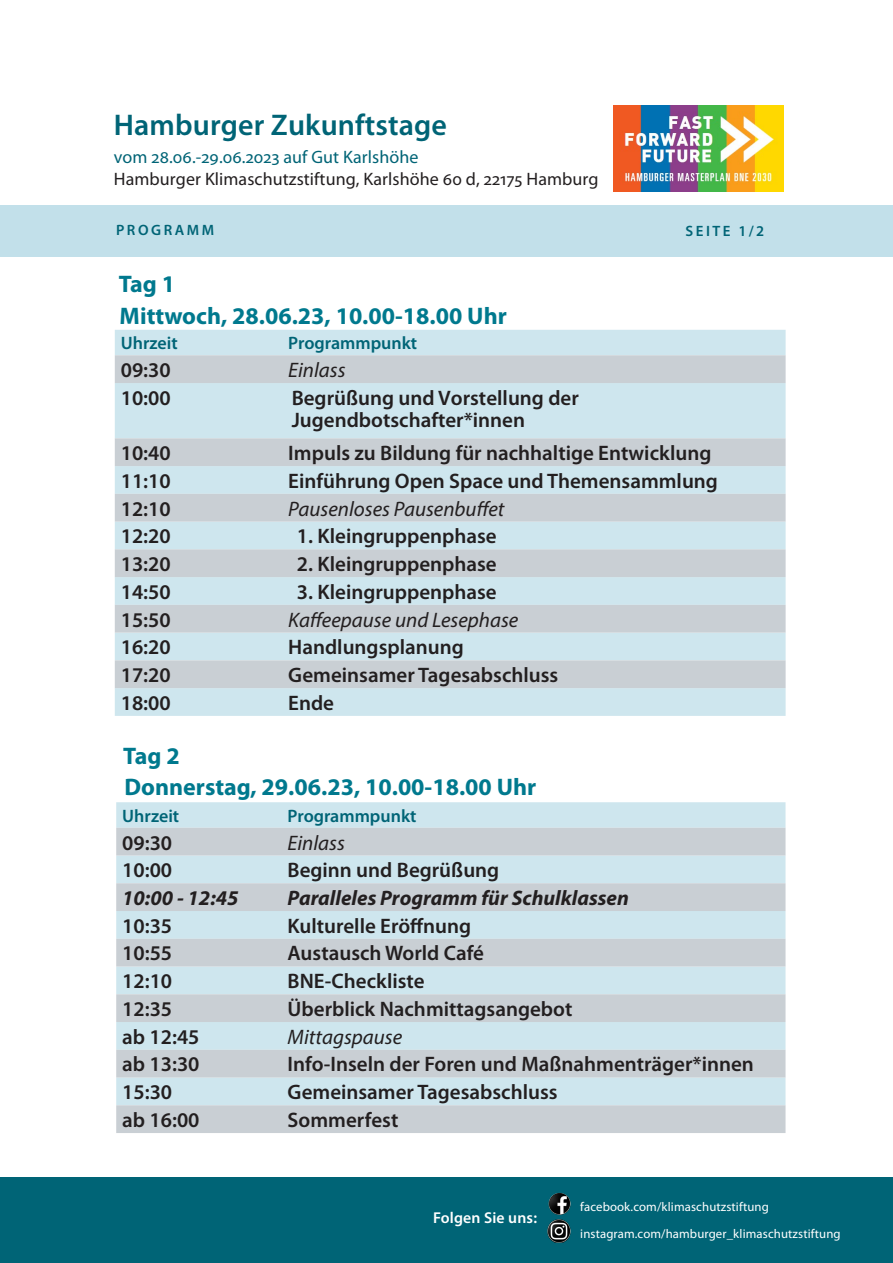
<style>
.page{position:relative;width:893px;height:1263px;background:#fff}
.page>*{position:absolute;margin:0;border:0;box-sizing:border-box;transform-origin:0 0}
._2_1_PM_Lauftext{font:600 30px "Myriad Pro";letter-spacing:.005em;color:#006476}
._2_1_PM_Lauftext-2{font:700 24px "Myriad Pro";color:#00798e}
.t1{font:600 21px/22.5px "Myriad Pro";color:#231f20}
.t2{font:italic 21px "Myriad Pro";color:#231f20}
.t3{font:italic 700 21px "Myriad Pro";color:#231f20}
._2_1_PM_Lauftext-3{font:18px/21.6px "Myriad Pro";letter-spacing:.005em;color:#231f20}
.t4{font:600 18px "Myriad Pro";color:#006476}
._8_PM_Subline{font:600 15.75px "Myriad Pro";letter-spacing:.01em;color:#fff}
._6_Rubrikkopf{font:600 15px "Myriad Pro";letter-spacing:.17em;color:#006476}
._2_1_PM_Lauftext-4{font:12.75px "Myriad Pro";letter-spacing:.01em;color:#fff}
.s1{color:#006476}
</style>
<div class="page">
<div style="left:0;top:1178px;width:893px;height:85px;background:#006476"></div>
<div style="left:115px;top:330px;width:671px;height:386px;background:#cee6ee"></div>
<svg style="left:115px;top:355px;width:671px;height:333px;background:#cbdae1"></svg>
<div style="left:0;top:205px;width:893px;height:51px;background:#c2e0ea"></div>
<img style="left:549px;top:1193px;width:22px;height:22px;border-radius:11px">
<img style="left:547px;top:1219px;width:24px;height:24px">
<div style="left:116px;top:802px;width:669px;height:26px;background:#cee6ee"></div>
<svg style="left:116px;top:828px;width:669px;height:305px;background:#cbd9df"></svg>
<img style="left:614px;top:106px;width:169px;height:85px">
<p class="_2_1_PM_Lauftext" style="left:114px;top:106px;width:335px">Hamburger Zukunftstage</p>
<p class="_2_1_PM_Lauftext-3" style="left:114px;top:146px;width:486px"><span class="s1">vom 28.06.-29.06.2023 auf Gut Karlshöhe<br></span>Hamburger Klimaschutzstiftung, Karlshöhe 60 d, 22175 Hamburg</p>
<p class="_6_Rubrikkopf" style="left:116px;top:220px;width:100px">PROGRAMM</p>
<p class="_6_Rubrikkopf" style="left:685px;top:221px;width:80px">SEITE 1/2</p>
<p class="_2_1_PM_Lauftext-2" style="left:119px;top:269px;width:58px">Tag 1</p>
<p class="_2_1_PM_Lauftext-2" style="left:120px;top:300px;width:389px">Mittwoch, 28.06.23, 10.00-18.00 Uhr</p>
<p class="t4" style="left:121px;top:332px;width:59px">Uhrzeit</p>
<p class="t4" style="left:288px;top:332px;width:130px">Programmpunkt</p>
<p class="t1" style="left:121px;top:358px;width:51px">09:30</p>
<p class="t2" style="left:288px;top:357px;width:59px">Einlass</p>
<p class="t1" style="left:121px;top:386px;width:51px">10:00</p>
<p class="t1" style="left:292px;top:386px;width:289px">Begrüßung und Vorstellung der<br>Jugendbotschafter*innen</p>
<p class="t1" style="left:121px;top:441px;width:51px">10:40</p>
<p class="t1" style="left:288px;top:441px;width:425px">Impuls zu Bildung für nachhaltige Entwicklung</p>
<p class="t1" style="left:121px;top:469px;width:51px">11:10</p>
<p class="t1" style="left:288px;top:469px;width:431px">Einführung Open Space und Themensammlung</p>
<p class="t1" style="left:121px;top:497px;width:51px">12:10</p>
<p class="t2" style="left:288px;top:495px;width:218px">Pausenloses Pausenbuffet</p>
<p class="t1" style="left:121px;top:524px;width:51px">12:20</p>
<p class="t1" style="left:297px;top:524px;width:201px">1. Kleingruppenphase</p>
<p class="t1" style="left:121px;top:552px;width:51px">13:20</p>
<p class="t1" style="left:297px;top:552px;width:201px">2. Kleingruppenphase</p>
<p class="t1" style="left:121px;top:580px;width:51px">14:50</p>
<p class="t1" style="left:297px;top:580px;width:201px">3. Kleingruppenphase</p>
<p class="t1" style="left:121px;top:608px;width:51px">15:50</p>
<p class="t2" style="left:288px;top:606px;width:232px">Kaffeepause und Lesephase</p>
<p class="t1" style="left:121px;top:635px;width:51px">16:20</p>
<p class="t1" style="left:288px;top:635px;width:177px">Handlungsplanung</p>
<p class="t1" style="left:121px;top:663px;width:51px">17:20</p>
<p class="t1" style="left:288px;top:663px;width:271px">Gemeinsamer Tagesabschluss</p>
<p class="t1" style="left:121px;top:691px;width:51px">18:00</p>
<p class="t1" style="left:288px;top:691px;width:47px">Ende</p>
<p class="_2_1_PM_Lauftext-2" style="left:123px;top:740px;width:58px">Tag 2</p>
<p class="_2_1_PM_Lauftext-2" style="left:125px;top:772px;width:413px">Donnerstag, 29.06.23, 10.00-18.00 Uhr</p>
<p class="t4" style="left:122px;top:804px;width:59px">Uhrzeit</p>
<p class="t4" style="left:288px;top:804px;width:130px">Programmpunkt</p>
<p class="t1" style="left:122px;top:831px;width:51px">09:30</p>
<p class="t2" style="left:288px;top:829px;width:59px">Einlass</p>
<p class="t1" style="left:122px;top:858px;width:51px">10:00</p>
<p class="t1" style="left:288px;top:858px;width:213px">Beginn und Begrüßung</p>
<p class="t3" style="left:122px;top:884px;width:118px">10:00 - 12:45</p>
<p class="t3" style="left:288px;top:884px;width:343px">Paralleles Programm für Schulklassen</p>
<p class="t1" style="left:122px;top:914px;width:51px">10:35</p>
<p class="t1" style="left:288px;top:914px;width:185px">Kulturelle Eröffnung</p>
<p class="t1" style="left:122px;top:942px;width:51px">10:55</p>
<p class="t1" style="left:288px;top:942px;width:198px">Austausch World Café</p>
<p class="t1" style="left:122px;top:969px;width:51px">12:10</p>
<p class="t1" style="left:288px;top:969px;width:139px">BNE-Checkliste</p>
<p class="t1" style="left:122px;top:997px;width:51px">12:35</p>
<p class="t1" style="left:288px;top:997px;width:286px">Überblick Nachmittagsangebot</p>
<p class="t1" style="left:122px;top:1025px;width:79px">ab 12:45</p>
<p class="t2" style="left:288px;top:1024px;width:116px">Mittagspause</p>
<p class="t1" style="left:122px;top:1053px;width:79px">ab 13:30</p>
<p class="t1" style="left:288px;top:1053px;width:468px">Info-Inseln der Foren und Maßnahmenträger*innen</p>
<p class="t1" style="left:122px;top:1080px;width:51px">15:30</p>
<p class="t1" style="left:288px;top:1080px;width:271px">Gemeinsamer Tagesabschluss</p>
<p class="t1" style="left:122px;top:1108px;width:79px">ab 16:00</p>
<p class="t1" style="left:288px;top:1108px;width:112px">Sommerfest</p>
<p class="_8_PM_Subline" style="left:433px;top:1208px;width:105px">Folgen Sie uns:</p>
<p class="_2_1_PM_Lauftext-4" style="left:580px;top:1198px;width:190px">facebook.com/klimaschutzstiftung</p>
<p class="_2_1_PM_Lauftext-4" style="left:580px;top:1225px;width:262px">instagram.com/hamburger_klimaschutzstiftung</p>
</div>
